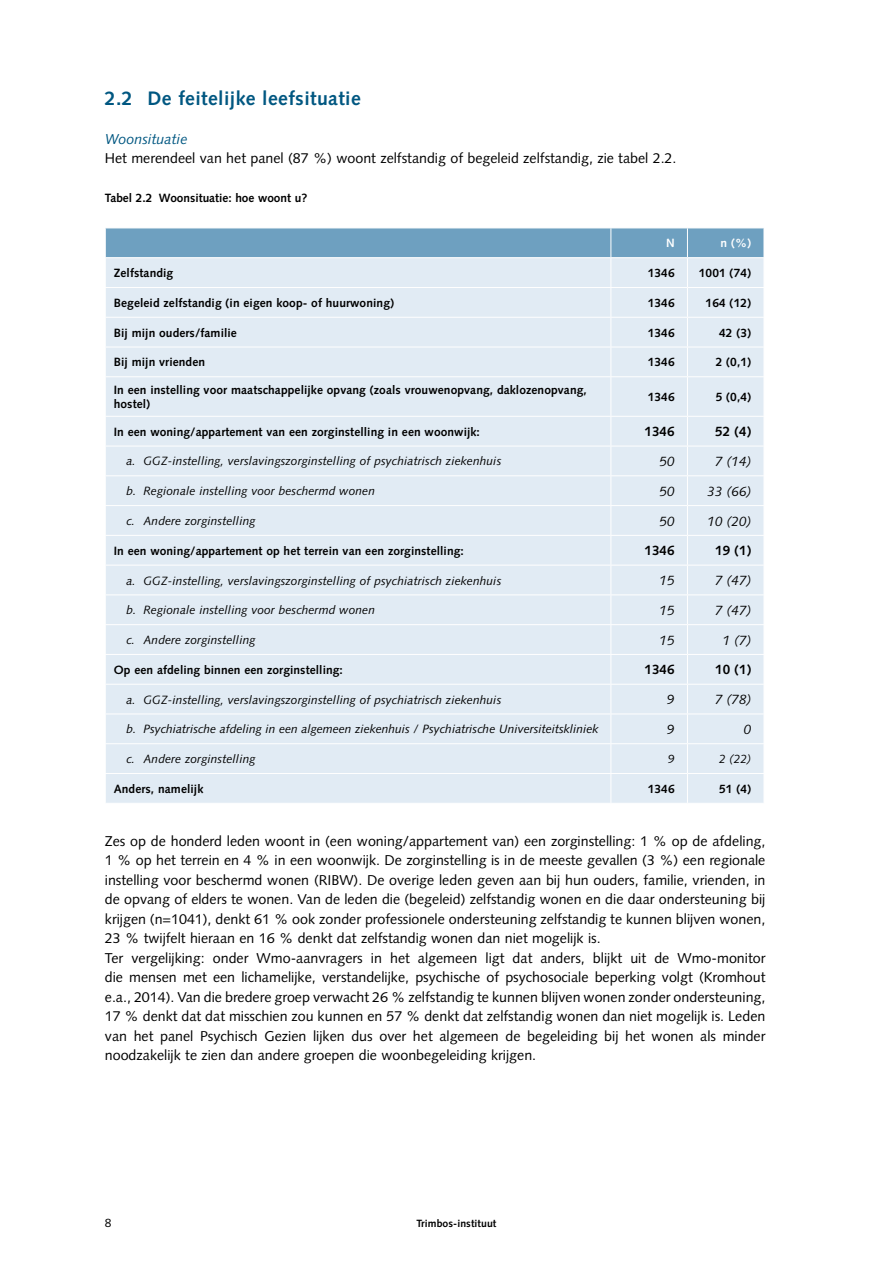
<style>
.page{position:relative;width:893px;height:1263px;background:#fff}
.page>*{position:absolute;margin:0;border:0;box-sizing:border-box;transform-origin:0 0}
._01-KOP_2__1_1{font:700 19.5px "Syntax LT Std";letter-spacing:.02em;color:#005781}
._04-BROOD{font:14.25px/19.5px "Syntax LT Std";color:#000;text-align:justify}
._04-BROOD_italic{font:italic 14.25px "Syntax LT Std";color:#005781}
._02-TABELBROOD_klein{font:italic 13.5px "Syntax LT Std";letter-spacing:.005em;color:#000}
._02-TABELBROOD_klein-2{font:700 13.5px "Syntax LT Std";letter-spacing:.005em;color:#000}
._02-TABELBROOD_klein-3{font:italic 12px "Syntax LT Std";letter-spacing:.005em;color:#000}
._02-TABELBROOD_klein-4{font:700 12px/13.5px "Syntax LT Std";letter-spacing:.005em;color:#000}
._00-TABELKOP__1_1{font:700 12px "Syntax LT Std";color:#000}
._02-TABELBROOD_klein-5{font:700 12px "Syntax LT Std";color:#fff}
.t1{font:12px "Syntax LT Std";color:#000}
.t2{font:700 10.5px "Syntax LT Std";letter-spacing:.005em;color:#000}
</style>
<div class="page">
<div style="left:106px;top:377px;width:658px;height:426px;background:#e1ebf4"></div>
<hr style="left:610px;top:377px;width:1px;height:39px;background:#fff">
<hr style="left:687px;top:377px;width:1px;height:39px;background:#fff">
<hr style="left:105px;top:416px;width:506px;height:1px;background:#fff">
<hr style="left:611px;top:416px;width:76px;height:1px;background:#fff">
<hr style="left:687px;top:416px;width:77px;height:1px;background:#fff">
<hr style="left:105px;top:446px;width:506px;height:1px;background:#fff">
<hr style="left:611px;top:446px;width:76px;height:1px;background:#fff">
<hr style="left:687px;top:446px;width:77px;height:1px;background:#fff">
<hr style="left:105px;top:475px;width:506px;height:1px;background:#fff">
<hr style="left:611px;top:475px;width:76px;height:1px;background:#fff">
<hr style="left:687px;top:475px;width:77px;height:1px;background:#fff">
<hr style="left:105px;top:505px;width:506px;height:1px;background:#fff">
<hr style="left:611px;top:505px;width:76px;height:1px;background:#fff">
<hr style="left:687px;top:505px;width:77px;height:1px;background:#fff">
<hr style="left:105px;top:535px;width:506px;height:1px;background:#fff">
<hr style="left:611px;top:535px;width:76px;height:1px;background:#fff">
<hr style="left:687px;top:535px;width:77px;height:1px;background:#fff">
<hr style="left:105px;top:565px;width:506px;height:1px;background:#fff">
<hr style="left:611px;top:565px;width:76px;height:1px;background:#fff">
<hr style="left:687px;top:565px;width:77px;height:1px;background:#fff">
<hr style="left:105px;top:594px;width:506px;height:1px;background:#fff">
<hr style="left:611px;top:594px;width:76px;height:1px;background:#fff">
<hr style="left:687px;top:594px;width:77px;height:1px;background:#fff">
<hr style="left:105px;top:624px;width:506px;height:1px;background:#fff">
<hr style="left:611px;top:624px;width:76px;height:1px;background:#fff">
<hr style="left:687px;top:624px;width:77px;height:1px;background:#fff">
<hr style="left:105px;top:654px;width:506px;height:1px;background:#fff">
<hr style="left:611px;top:654px;width:76px;height:1px;background:#fff">
<svg style="left:610px;top:417px;width:1px;height:267px"></svg>
<hr style="left:687px;top:654px;width:77px;height:1px;background:#fff">
<svg style="left:687px;top:417px;width:1px;height:267px"></svg>
<hr style="left:105px;top:684px;width:506px;height:1px;background:#fff">
<hr style="left:611px;top:684px;width:76px;height:1px;background:#fff">
<hr style="left:610px;top:684px;width:1px;height:30px;background:#fff">
<hr style="left:687px;top:684px;width:77px;height:1px;background:#fff">
<hr style="left:687px;top:684px;width:1px;height:30px;background:#fff">
<hr style="left:105px;top:714px;width:506px;height:1px;background:#fff">
<hr style="left:611px;top:714px;width:76px;height:1px;background:#fff">
<hr style="left:687px;top:714px;width:77px;height:1px;background:#fff">
<hr style="left:105px;top:743px;width:506px;height:1px;background:#fff">
<hr style="left:611px;top:743px;width:76px;height:1px;background:#fff">
<hr style="left:687px;top:743px;width:77px;height:1px;background:#fff">
<hr style="left:105px;top:773px;width:506px;height:1px;background:#fff">
<hr style="left:611px;top:773px;width:76px;height:1px;background:#fff">
<svg style="left:610px;top:714px;width:1px;height:89px"></svg>
<hr style="left:687px;top:773px;width:77px;height:1px;background:#fff">
<svg style="left:687px;top:715px;width:1px;height:88px"></svg>
<svg style="left:105px;top:228px;width:659px;height:148px;background:#cbddea"></svg>
<hr style="left:687px;top:257px;width:77px;height:1px;background:#fff">
<p class="_01-KOP_2__1_1" style="left:105px;top:87px;width:257px">2.2 De feitelijke leefsituatie</p>
<p class="_04-BROOD_italic" style="left:105px;top:130px;width:84px">Woonsituatie</p>
<p class="_04-BROOD" style="left:105px;top:148px;width:573px">Het merendeel van het panel (87 %) woont zelfstandig of begeleid zelfstandig, zie tabel 2.2.</p>
<p class="_00-TABELKOP__1_1" style="left:105px;top:191px;width:204px">Tabel 2.2 Woonsituatie: hoe woont u?</p>
<p class="_02-TABELBROOD_klein-5" style="left:666px;top:236px;width:10px">N</p>
<p class="_02-TABELBROOD_klein-5" style="left:721px;top:236px;width:32px">n (%)</p>
<p class="_02-TABELBROOD_klein-4" style="left:114px;top:266px;width:61px">Zelfstandig</p>
<p class="_02-TABELBROOD_klein-4" style="left:648px;top:266px;width:28px">1346</p>
<p class="_02-TABELBROOD_klein-4" style="left:699px;top:266px;width:54px">1001 (74)</p>
<p class="_02-TABELBROOD_klein-4" style="left:114px;top:296px;width:282px">Begeleid zelfstandig (in eigen koop- of huurwoning)</p>
<p class="_02-TABELBROOD_klein-4" style="left:648px;top:296px;width:28px">1346</p>
<p class="_02-TABELBROOD_klein-4" style="left:706px;top:296px;width:47px">164 (12)</p>
<p class="_02-TABELBROOD_klein-4" style="left:114px;top:326px;width:125px">Bij mijn ouders/familie</p>
<p class="_02-TABELBROOD_klein-4" style="left:648px;top:326px;width:28px">1346</p>
<p class="_02-TABELBROOD_klein-4" style="left:719px;top:326px;width:34px">42 (3)</p>
<p class="_02-TABELBROOD_klein-4" style="left:114px;top:356px;width:93px">Bij mijn vrienden</p>
<p class="_02-TABELBROOD_klein-4" style="left:648px;top:356px;width:28px">1346</p>
<p class="_02-TABELBROOD_klein-4" style="left:716px;top:356px;width:37px">2 (0,1)</p>
<p class="_02-TABELBROOD_klein-4" style="left:114px;top:383px;width:475px">In een instelling voor maatschappelijke opvang (zoals vrouwenopvang, daklozenopvang, hostel)</p>
<p class="_02-TABELBROOD_klein-4" style="left:648px;top:390px;width:28px">1346</p>
<p class="_02-TABELBROOD_klein-4" style="left:716px;top:390px;width:37px">5 (0,4)</p>
<p class="_02-TABELBROOD_klein-4" style="left:114px;top:425px;width:368px">In een woning/appartement van een zorginstelling in een woonwijk:</p>
<p class="_02-TABELBROOD_klein-2" style="left:644px;top:424px;width:32px">1346</p>
<p class="_02-TABELBROOD_klein-2" style="left:715px;top:424px;width:38px">52 (4)</p>
<p class="_02-TABELBROOD_klein-3" style="left:127px;top:454px;width:376px">a. GGZ-instelling, verslavingszorginstelling of psychiatrisch ziekenhuis</p>
<p class="_02-TABELBROOD_klein" style="left:660px;top:453px;width:17px">50</p>
<p class="_02-TABELBROOD_klein" style="left:715px;top:453px;width:38px">7 (14)</p>
<p class="_02-TABELBROOD_klein-3" style="left:127px;top:484px;width:250px">b. Regionale instelling voor beschermd wonen</p>
<p class="_02-TABELBROOD_klein" style="left:660px;top:483px;width:17px">50</p>
<p class="_02-TABELBROOD_klein" style="left:707px;top:483px;width:45px">33 (66)</p>
<p class="_02-TABELBROOD_klein-3" style="left:127px;top:514px;width:131px">c. Andere zorginstelling</p>
<p class="_02-TABELBROOD_klein" style="left:660px;top:513px;width:17px">50</p>
<p class="_02-TABELBROOD_klein" style="left:707px;top:513px;width:45px">10 (20)</p>
<p class="_02-TABELBROOD_klein-4" style="left:114px;top:544px;width:352px">In een woning/appartement op het terrein van een zorginstelling:</p>
<p class="_02-TABELBROOD_klein-2" style="left:644px;top:543px;width:32px">1346</p>
<p class="_02-TABELBROOD_klein-2" style="left:715px;top:543px;width:38px">19 (1)</p>
<p class="_02-TABELBROOD_klein-3" style="left:127px;top:573px;width:376px">a. GGZ-instelling, verslavingszorginstelling of psychiatrisch ziekenhuis</p>
<p class="_02-TABELBROOD_klein" style="left:660px;top:572px;width:17px">15</p>
<p class="_02-TABELBROOD_klein" style="left:715px;top:572px;width:38px">7 (47)</p>
<p class="_02-TABELBROOD_klein-3" style="left:127px;top:603px;width:250px">b. Regionale instelling voor beschermd wonen</p>
<p class="_02-TABELBROOD_klein" style="left:660px;top:602px;width:17px">15</p>
<p class="_02-TABELBROOD_klein" style="left:715px;top:602px;width:38px">7 (47)</p>
<p class="_02-TABELBROOD_klein-3" style="left:127px;top:633px;width:131px">c. Andere zorginstelling</p>
<p class="_02-TABELBROOD_klein" style="left:660px;top:632px;width:17px">15</p>
<p class="_02-TABELBROOD_klein" style="left:723px;top:632px;width:30px">1 (7)</p>
<p class="_02-TABELBROOD_klein-4" style="left:114px;top:663px;width:231px">Op een afdeling binnen een zorginstelling:</p>
<p class="_02-TABELBROOD_klein-2" style="left:644px;top:662px;width:32px">1346</p>
<p class="_02-TABELBROOD_klein-2" style="left:715px;top:662px;width:38px">10 (1)</p>
<p class="_02-TABELBROOD_klein-3" style="left:127px;top:692px;width:376px">a. GGZ-instelling, verslavingszorginstelling of psychiatrisch ziekenhuis</p>
<p class="_02-TABELBROOD_klein" style="left:667px;top:691px;width:9px">9</p>
<p class="_02-TABELBROOD_klein" style="left:715px;top:691px;width:38px">7 (78)</p>
<p class="_02-TABELBROOD_klein-3" style="left:127px;top:722px;width:473px">b. Psychiatrische afdeling in een algemeen ziekenhuis / Psychiatrische Universiteitskliniek</p>
<p class="_02-TABELBROOD_klein" style="left:667px;top:721px;width:9px">9</p>
<p class="_02-TABELBROOD_klein" style="left:744px;top:721px;width:9px">0</p>
<p class="_02-TABELBROOD_klein-3" style="left:127px;top:752px;width:131px">c. Andere zorginstelling</p>
<p class="_02-TABELBROOD_klein-3" style="left:668px;top:752px;width:8px">9</p>
<p class="_02-TABELBROOD_klein-3" style="left:719px;top:752px;width:34px">2 (22)</p>
<p class="_02-TABELBROOD_klein-4" style="left:114px;top:782px;width:91px">Anders, namelijk</p>
<p class="_02-TABELBROOD_klein-4" style="left:648px;top:782px;width:28px">1346</p>
<p class="_02-TABELBROOD_klein-4" style="left:719px;top:782px;width:34px">51 (4)</p>
<p class="_04-BROOD" style="left:105px;top:831px;width:662px">Zes op de honderd leden woont in (een woning/appartement van) een zorginstelling: 1 % op de afdeling, 1 % op het terrein en 4 % in een woonwijk. De zorginstelling is in de meeste gevallen (3 %) een regionale instelling voor beschermd wonen (RIBW). De overige leden geven aan bij hun ouders, familie, vrienden, in de opvang of elders te wonen. Van de leden die (begeleid) zelfstandig wonen en die daar ondersteuning bij krijgen (n=1041), denkt 61 % ook zonder professionele ondersteuning zelfstandig te kunnen blijven wonen, 23 % twijfelt hieraan en 16 % denkt dat zelfstandig wonen dan niet mogelijk is.</p>
<p class="_04-BROOD" style="left:105px;top:948px;width:662px">Ter vergelijking: onder Wmo-aanvragers in het algemeen ligt dat anders, blijkt uit de Wmo-monitor die mensen met een lichamelijke, verstandelijke, psychische of psychosociale beperking volgt (Kromhout e.a., 2014). Van die bredere groep verwacht 26 % zelfstandig te kunnen blijven wonen zonder ondersteuning, 17 % denkt dat dat misschien zou kunnen en 57 % denkt dat zelfstandig wonen dan niet mogelijk is. Leden van het panel Psychisch Gezien lijken dus over het algemeen de begeleiding bij het wonen als minder noodzakelijk te zien dan andere groepen die woonbegeleiding krijgen.</p>
<p class="t1" style="left:105px;top:1216px;width:8px">8</p>
<p class="t2" style="left:416px;top:1218px;width:82px">Trimbos-instituut</p>
</div>
